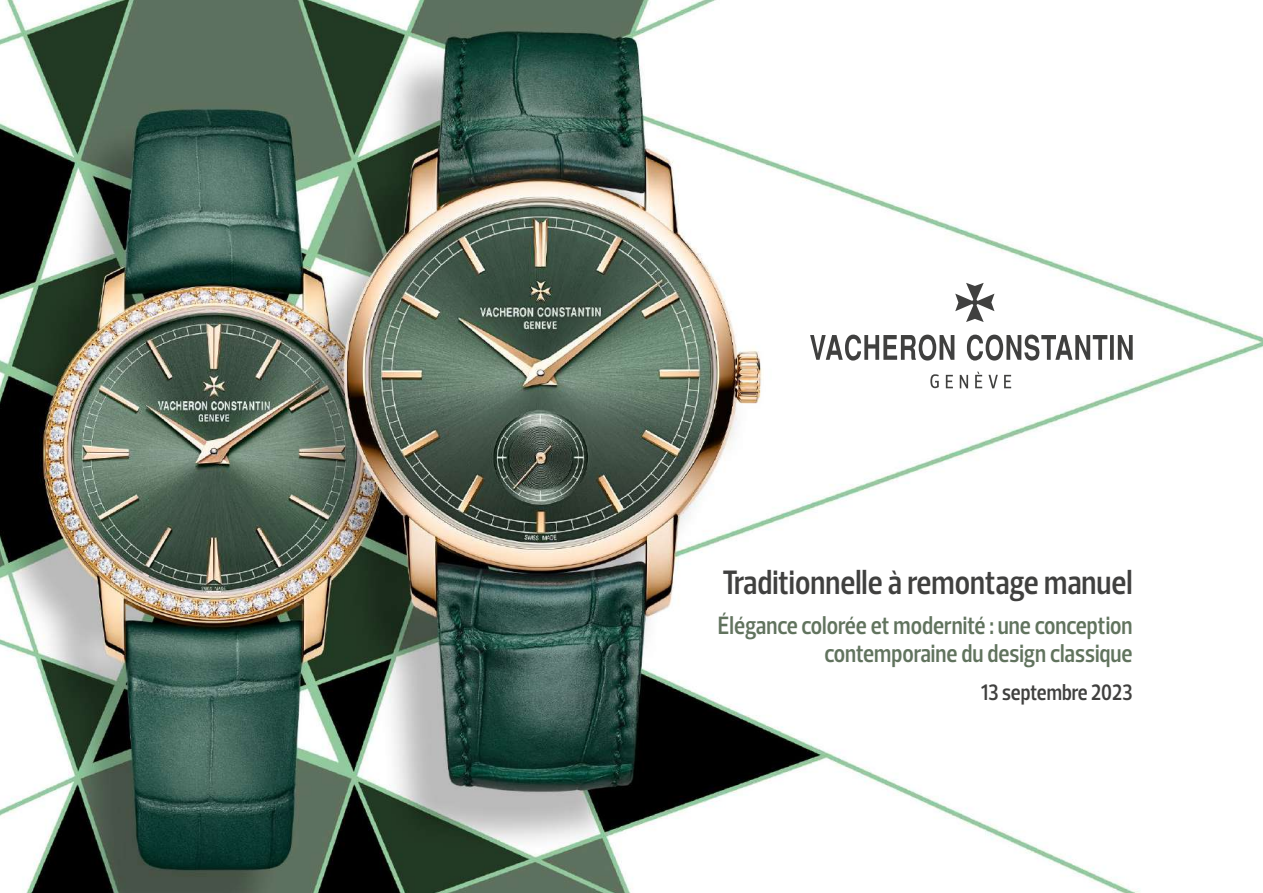
<style>
.page{position:relative;width:1263px;height:893px;background:#fff}
.page>*{position:absolute;margin:0;border:0;box-sizing:border-box;transform-origin:0 0}
.t1{font:600 34.5px "Prelo Condensed";color:#40403f}
.t2{font:600 25.5px/28.5px "Prelo Condensed";color:#61735e;text-align:right}
.t3{font:600 22.8px "Prelo Condensed";color:#40403f}
</style>
<div class="page">
<img style="left:0;top:0;width:1263px;height:893px">
<svg style="left:810px;top:283px;width:323px;height:105px"></svg>
<h1 class="t1" style="left:722px;top:562px;width:412px">Traditionnelle à remontage manuel</h1>
<p class="t2" style="left:718px;top:611px;width:416px">Élégance colorée et modernité : une conception contemporaine du design classique</p>
<p class="t3" style="left:981px;top:679px;width:153px">13 septembre 2023</p>
</div>
